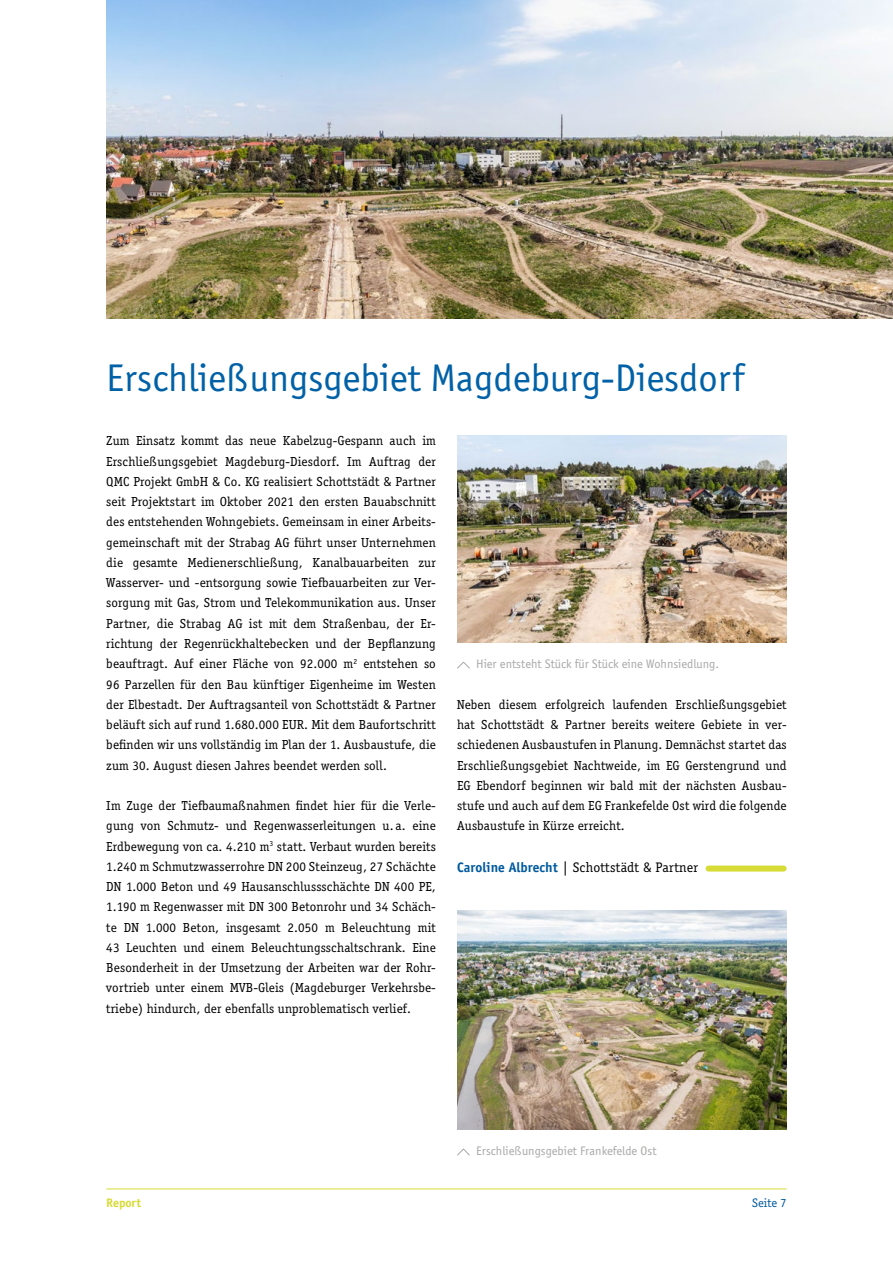
<style>
.page{position:relative;width:893px;height:1263px;background:#fff}
.page>*{position:absolute;margin:0;border:0;box-sizing:border-box;transform-origin:0 0}
.t1{font:39.75px "Officina Sans";color:#0061a7}
.t2{font:14.25px "Officina Serif";letter-spacing:.01em;color:#000}
.t3{font:13.5px/20.2px "Officina Serif";letter-spacing:.01em;color:#000;text-align:justify}
.t4{font:12.75px "Officina Sans";color:#a8a8a7}
.t5{font:700 12.75px "Officina Sans";color:#d7db35}
.t6{font:12.75px "Officina Serif";color:#005a9e}
.s1{font-family:"Officina Sans";font-weight:700;color:#005a9e}
</style>
<div class="page">
<img style="left:106px;top:0;width:787px;height:319px">
<img style="left:457px;top:435px;width:330px;height:208px">
<img style="left:457px;top:910px;width:330px;height:220px">
<hr style="left:107px;top:1188px;width:679px;height:1px;background:#d7db35">
<svg style="left:457px;top:661px;width:13px;height:8px"></svg>
<div style="left:708px;top:865px;width:76px;height:6px;background:#d7db35"></div>
<svg style="left:457px;top:1148px;width:13px;height:8px"></svg>
<h1 class="t1" style="left:106px;top:356px;width:639px">Erschließungsgebiet Magdeburg-Diesdorf</h1>
<p class="t3" style="left:106px;top:431px;width:331px">Zum Einsatz kommt das neue Kabelzug-Gespann auch im Erschließungsgebiet Magdeburg-Diesdorf. Im Auftrag der QMC Projekt GmbH &amp; Co. KG realisiert Schottstädt &amp; Partner seit Projektstart im Oktober 2021 den ersten Bauabschnitt des entstehenden Wohngebiets. Gemeinsam in einer Arbeits&shy;gemeinschaft mit der Strabag AG führt unser Unternehmen die gesamte Medienerschließung, Kanalbauarbeiten zur Wasserver- und -entsorgung sowie Tiefbauarbeiten zur Ver&shy;sorgung mit Gas, Strom und Telekommunikation aus. Unser Partner, die Strabag AG ist mit dem Straßenbau, der Er&shy;richtung der Regenrückhaltebecken und der Bepflanzung beauftragt. Auf einer Fläche von 92.000 m<sup>2</sup> entstehen so 96 Parzellen für den Bau künftiger Eigenheime im Westen der Elbestadt. Der Auftragsanteil von Schottstädt &amp; Partner beläuft sich auf rund 1.680.000 EUR. Mit dem Baufortschritt befinden wir uns vollständig im Plan der 1. Ausbaustufe, die zum 30. August diesen Jahres beendet werden soll.</p>
<p class="t3" style="left:106px;top:795px;width:331px">Im Zuge der Tiefbaumaßnahmen findet hier für die Verle&shy;gung von Schmutz- und Regenwasserleitungen u. a. eine Erdbewegung von ca. 4.210 m<sup>3</sup> statt. Verbaut wurden bereits 1.240 m Schmutzwasserrohre DN 200 Steinzeug, 27 Schächte DN 1.000 Beton und 49 Hausanschlussschächte DN 400 PE, 1.190 m Regenwasser mit DN 300 Betonrohr und 34 Schäch&shy;te DN 1.000 Beton, insgesamt 2.050 m Beleuchtung mit 43 Leuchten und einem Beleuchtungsschaltschrank. Eine Besonderheit in der Umsetzung der Arbeiten war der Rohr&shy;vortrieb unter einem MVB-Gleis (Magdeburger Verkehrsbe&shy;triebe) hindurch, der ebenfalls unproblematisch verlief.</p>
<p class="t4" style="left:476px;top:657px;width:245px">Hier entsteht Stück für Stück eine Wohnsiedlung.</p>
<p class="t3" style="left:457px;top:694px;width:331px">Neben diesem erfolgreich laufenden Erschließungsgebiet hat Schottstädt &amp; Partner bereits weitere Gebiete in ver&shy;schiedenen Ausbaustufen in Planung. Demnächst startet das Erschließungsgebiet Nachtweide, im EG Gerstengrund und EG Ebendorf beginnen wir bald mit der nächsten Ausbau&shy;stufe und auch auf dem EG Frankefelde Ost wird die folgende Ausbaustufe in Kürze erreicht.</p>
<p class="t2" style="left:457px;top:859px;width:242px"><span class="s1">Caroline Albrecht</span> | Schottstädt &amp; Partner</p>
<p class="t4" style="left:476px;top:1144px;width:182px">Erschließungsgebiet Frankefelde Ost</p>
<p class="t5" style="left:106px;top:1195px;width:36px">Report</p>
<p class="t6" style="left:752px;top:1195px;width:36px">Seite 7</p>
</div>
